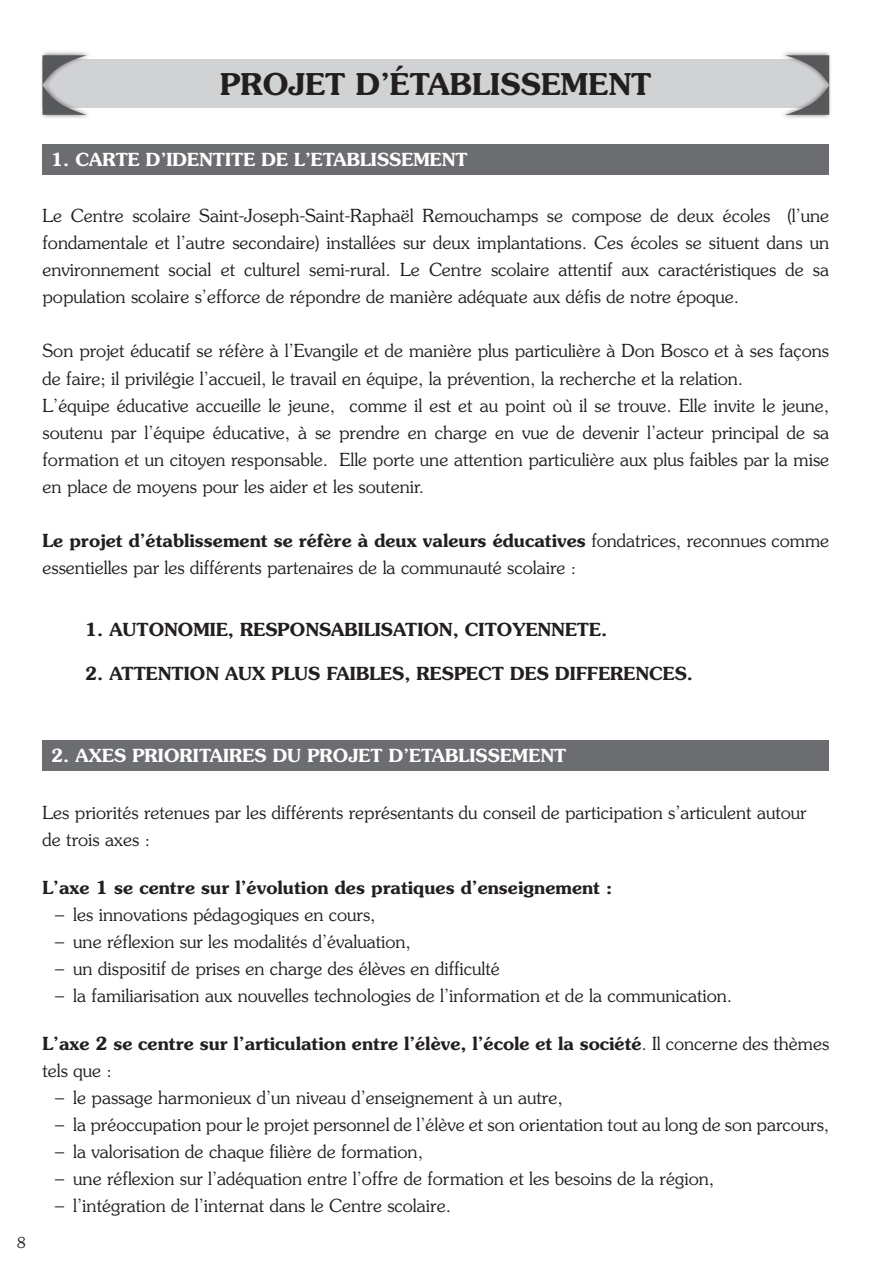
<style>
.page{position:relative;width:893px;height:1263px;background:#fff}
.page>*{position:absolute;margin:0;border:0;box-sizing:border-box;transform-origin:0 0}
.Titre_1{font:600 30px "Souvenir";color:#231f20}
.Corps_de_texte_2{font:300 18px/27px "Souvenir";color:#231f20}
.t1{font:600 18px/27px "Souvenir";color:#231f20}
.t2{font:600 18px "Souvenir";color:#fff}
.t3{font:300 15px "Souvenir";color:#231f20}
.s1{font-weight:600}
.s2{font-weight:300}
</style>
<div class="page">
<div style="left:43px;top:60px;width:786px;height:48px;background:#d1d2d4"></div>
<div style="left:43px;top:144px;width:786px;height:30px;background:#6c6d70"></div>
<div style="left:43px;top:740px;width:786px;height:31px;background:#6c6d70"></div>
<div style="left:40px;top:51px;width:52px;height:68px;background:#231f20;opacity:.55"></div>
<svg style="left:43px;top:55px;width:44px;height:60px"></svg>
<div style="left:779px;top:51px;width:53px;height:68px;background:#231f20;opacity:.55"></div>
<svg style="left:785px;top:55px;width:44px;height:60px"></svg>
<p class="Titre_1" style="left:220px;top:65px;width:433px">PROJET D’ÉTABLISSEMENT</p>
<p class="t2" style="left:51px;top:148px;width:418px">1. CARTE D’IDENTITE DE L’ETABLISSEMENT</p>
<p class="Corps_de_texte_2" style="left:43px;top:202px;width:788px;text-align:justify">Le Centre scolaire Saint-Joseph-Saint-Raphaël Remouchamps se compose de deux écoles (l’une fondamentale et l’autre secondaire) installées sur deux implantations. Ces écoles se situent dans un environnement social et culturel semi-rural. Le Centre scolaire attentif aux caractéristiques de sa population scolaire s’efforce de répondre de manière adéquate aux défis de notre époque.</p>
<p class="Corps_de_texte_2" style="left:43px;top:337px;width:788px">Son projet éducatif se réfère à l’Evangile et de manière plus particulière à Don Bosco et à ses façons de faire; il privilégie l’accueil, le travail en équipe, la prévention, la recherche et la relation.</p>
<p class="Corps_de_texte_2" style="left:43px;top:391px;width:788px;text-align:justify">L’équipe éducative accueille le jeune, comme il est et au point où il se trouve. Elle invite le jeune, soutenu par l’équipe éducative, à se prendre en charge en vue de devenir l’acteur principal de sa formation et un citoyen responsable. Elle porte une attention particulière aux plus faibles par la mise en place de moyens pour les aider et les soutenir.</p>
<p class="Corps_de_texte_2" style="left:43px;top:526px;width:788px"><span class="s1">Le projet d’établissement se réfère à deux valeurs éducatives</span> fondatrices, reconnues comme essentielles par les différents partenaires de la communauté scolaire :</p>
<p class="t1" style="left:85px;top:616px;width:524px">1. AUTONOMIE, RESPONSABILISATION, CITOYENNETE.</p>
<p class="t1" style="left:85px;top:660px;width:609px">2. ATTENTION AUX PLUS FAIBLES, RESPECT DES DIFFERENCES.</p>
<p class="t3" style="left:17px;top:1233px;width:10px">8</p>
<p class="t2" style="left:51px;top:744px;width:517px">2. AXES PRIORITAIRES DU PROJET D’ETABLISSEMENT</p>
<p class="Corps_de_texte_2" style="left:43px;top:798px;width:766px">Les priorités retenues par les différents représentants du conseil de participation s’articulent autour de trois axes :</p>
<p class="t1" style="left:43px;top:874px;width:571px">L’axe 1 se centre sur l’évolution des pratiques d’enseignement :</p>
<p class="Corps_de_texte_2" style="left:55px;top:900px;width:322px">– les innovations pédagogiques en cours,</p>
<p class="Corps_de_texte_2" style="left:55px;top:927px;width:357px">– une réflexion sur les modalités d’évaluation,</p>
<p class="Corps_de_texte_2" style="left:55px;top:954px;width:446px">– un dispositif de prises en charge des élèves en difficulté</p>
<p class="Corps_de_texte_2" style="left:55px;top:981px;width:679px">– la familiarisation aux nouvelles technologies de l’information et de la communication.</p>
<p class="t1" style="left:43px;top:1030px;width:788px">L’axe 2 se centre sur l’articulation entre l’élève, l’école et la société<span class="s2">. Il concerne des thèmes tels que :</span></p>
<p class="Corps_de_texte_2" style="left:55px;top:1083px;width:509px">– le passage harmonieux d’un niveau d’enseignement à un autre,</p>
<p class="Corps_de_texte_2" style="left:55px;top:1110px;width:775px">– la préoccupation pour le projet personnel de l’élève et son orientation tout au long de son parcours,</p>
<p class="Corps_de_texte_2" style="left:55px;top:1137px;width:369px">– la valorisation de chaque filière de formation,</p>
<p class="Corps_de_texte_2" style="left:55px;top:1164px;width:660px">– une réflexion sur l’adéquation entre l’offre de formation et les besoins de la région,</p>
<p class="Corps_de_texte_2" style="left:55px;top:1191px;width:397px">– l’intégration de l’internat dans le Centre scolaire.</p>
</div>
